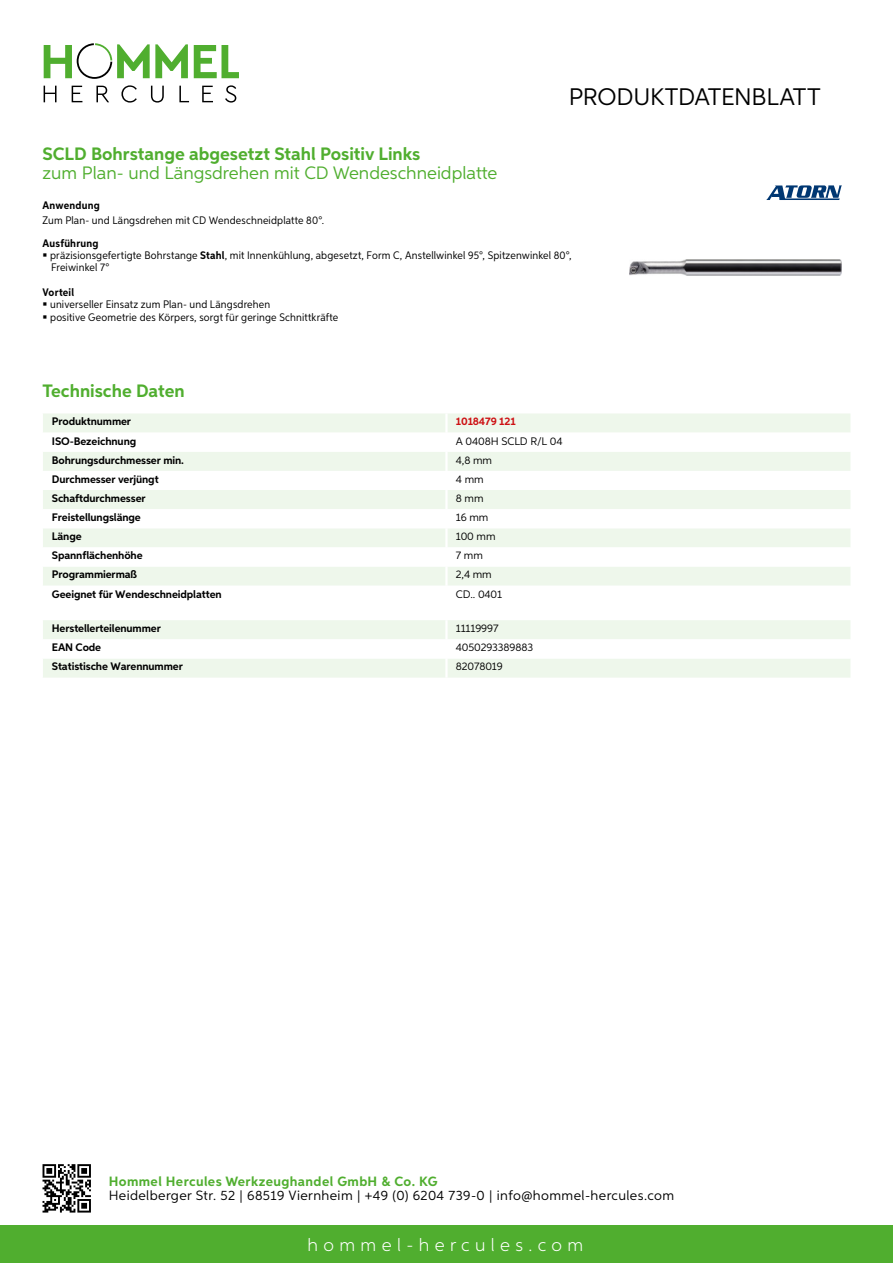
<style>
.page{position:relative;width:893px;height:1263px;background:#fff}
.page>*{position:absolute;margin:0;border:0;box-sizing:border-box;transform-origin:0 0}
.t1{font:24px "Aspira";letter-spacing:-.01em;color:#000}
.t2{font:700 18px "Aspira";color:#50ae2f}
.t3{font:18px "Aspira";color:#50ae2f}
.t4{font:300 18px "Aspira";letter-spacing:.3em;color:#fff}
.t5{font:13.5px "Aspira";letter-spacing:.03em;color:#000}
.t6{font:700 13.5px "Aspira";letter-spacing:.03em;color:#50ae2f}
.t7{font:10.95px/12.5px "Aspira Nar";letter-spacing:.015em;color:#000}
.t8{font:700 10.95px "Aspira";letter-spacing:-.01em;color:#000}
.t9{font:10.95px "Aspira";letter-spacing:-.01em;color:#000}
.t10{font:700 10.95px "Aspira Nar";letter-spacing:.02em;color:#000}
.t11{font:700 10.95px "Aspira";letter-spacing:-.01em;color:#cd1013}
.s1{font-weight:700}
</style>
<div class="page">
<div style="left:0;top:1226px;width:893px;height:37px;background:#50ae2f"></div>
<svg style="left:43px;top:1164px;width:48px;height:48px"></svg>
<svg style="left:194px;top:45px;width:45px;height:33px"></svg>
<svg style="left:44px;top:43px;width:144px;height:36px"></svg>
<svg style="left:44px;top:86px;width:13px;height:16px"></svg>
<svg style="left:72px;top:86px;width:10px;height:16px"></svg>
<svg style="left:96px;top:86px;width:13px;height:16px"></svg>
<svg style="left:121px;top:85px;width:16px;height:18px"></svg>
<svg style="left:151px;top:86px;width:13px;height:17px"></svg>
<svg style="left:179px;top:86px;width:10px;height:16px"></svg>
<svg style="left:202px;top:86px;width:11px;height:16px"></svg>
<svg style="left:225px;top:85px;width:11px;height:18px"></svg>
<div style="left:43px;top:413px;width:807px;height:19px;background:#eef7eb"></div>
<svg style="left:43px;top:452px;width:807px;height:134px;fill:#eef7eb"></svg>
<hr style="left:445px;top:413px;width:3px;height:20px;background:#fff">
<hr style="left:445px;top:452px;width:3px;height:19px;background:#fff">
<hr style="left:445px;top:471px;width:3px;height:19px;background:#fff">
<hr style="left:445px;top:490px;width:3px;height:19px;background:#fff">
<hr style="left:445px;top:509px;width:3px;height:19px;background:#fff">
<hr style="left:445px;top:528px;width:3px;height:19px;background:#fff">
<hr style="left:445px;top:547px;width:3px;height:20px;background:#fff">
<hr style="left:445px;top:567px;width:3px;height:19px;background:#fff">
<svg style="left:43px;top:620px;width:807px;height:58px"></svg>
<hr style="left:445px;top:658px;width:3px;height:20px;background:#fff">
<img style="left:629px;top:259px;width:213px;height:17px">
<svg style="left:766px;top:185px;width:76px;height:15px"></svg>
<h1 class="t1" style="left:569px;top:82px;width:253px">Produktdatenblatt</h1>
<h2 class="t2" style="left:43px;top:142px;width:379px">SCLD Bohrstange abgesetzt Stahl Positiv Links</h2>
<h2 class="t3" style="left:43px;top:162px;width:456px">zum Plan- und Längsdrehen mit CD Wendeschneidplatte</h2>
<p class="t10" style="left:43px;top:199px;width:59px">Anwendung</p>
<p class="t7" style="left:43px;top:214px;width:283px">Zum Plan- und Längsdrehen mit CD Wendeschneidplatte 80°.</p>
<p class="t7" style="left:50px;top:236px;width:523px;text-indent:-8px"><span class="s1">Ausführung<br></span>präzisionsgefertigte Bohrstange <span class="s1">Stahl</span>, mit Innenkühlung, abgesetzt, Form C, Anstellwinkel 95°, Spitzenwinkel 80°,<br>Freiwinkel 7°</p>
<p class="t10" style="left:43px;top:285px;width:33px">Vorteil</p>
<p class="t7" style="left:50px;top:298px;width:290px">universeller Einsatz zum Plan- und Längsdrehen<br>positive Geometrie des Körpers, sorgt für geringe Schnittkräfte</p>
<h2 class="t2" style="left:43px;top:379px;width:144px">Technische Daten</h2>
<p class="t8" style="left:52px;top:415px;width:81px">Produktnummer</p>
<p class="t11" style="left:456px;top:415px;width:61px">1018479 121</p>
<p class="t8" style="left:52px;top:434px;width:86px">ISO-Bezeichnung</p>
<p class="t9" style="left:456px;top:434px;width:108px">A 0408H SCLD R/L 04</p>
<p class="t8" style="left:52px;top:453px;width:134px">Bohrungsdurchmesser min.</p>
<p class="t9" style="left:456px;top:453px;width:38px">4,8 mm</p>
<p class="t8" style="left:52px;top:472px;width:108px">Durchmesser verjüngt</p>
<p class="t9" style="left:456px;top:472px;width:29px">4 mm</p>
<p class="t8" style="left:52px;top:491px;width:95px">Schaftdurchmesser</p>
<p class="t9" style="left:456px;top:491px;width:29px">8 mm</p>
<p class="t8" style="left:52px;top:511px;width:90px">Freistellungslänge</p>
<p class="t9" style="left:456px;top:511px;width:34px">16 mm</p>
<p class="t8" style="left:52px;top:530px;width:31px">Länge</p>
<p class="t9" style="left:456px;top:530px;width:41px">100 mm</p>
<p class="t8" style="left:52px;top:549px;width:92px">Spannflächenhöhe</p>
<p class="t9" style="left:456px;top:549px;width:29px">7 mm</p>
<p class="t8" style="left:52px;top:568px;width:87px">Programmiermaß</p>
<p class="t9" style="left:456px;top:568px;width:37px">2,4 mm</p>
<p class="t8" style="left:52px;top:587px;width:171px">Geeignet für Wendeschneidplatten</p>
<p class="t9" style="left:456px;top:587px;width:48px">CD.. 0401</p>
<p class="t8" style="left:52px;top:622px;width:111px">Herstellerteilenummer</p>
<p class="t9" style="left:456px;top:622px;width:44px">11119997</p>
<p class="t8" style="left:52px;top:641px;width:51px">EAN Code</p>
<p class="t9" style="left:456px;top:641px;width:79px">4050293389883</p>
<p class="t8" style="left:52px;top:660px;width:132px">Statistische Warennummer</p>
<p class="t9" style="left:456px;top:660px;width:48px">82078019</p>
<p class="t6" style="left:109px;top:1172px;width:330px">Hommel Hercules Werkzeughandel GmbH &amp; Co. KG</p>
<p class="t5" style="left:109px;top:1187px;width:567px">Heidelberger Str. 52 | 68519 Viernheim | +49 (0) 6204 739-0 | info@hommel-hercules.com</p>
<h2 class="t4" style="left:307px;top:1234px;width:277px">hommel-hercules.com</h2>
</div>
